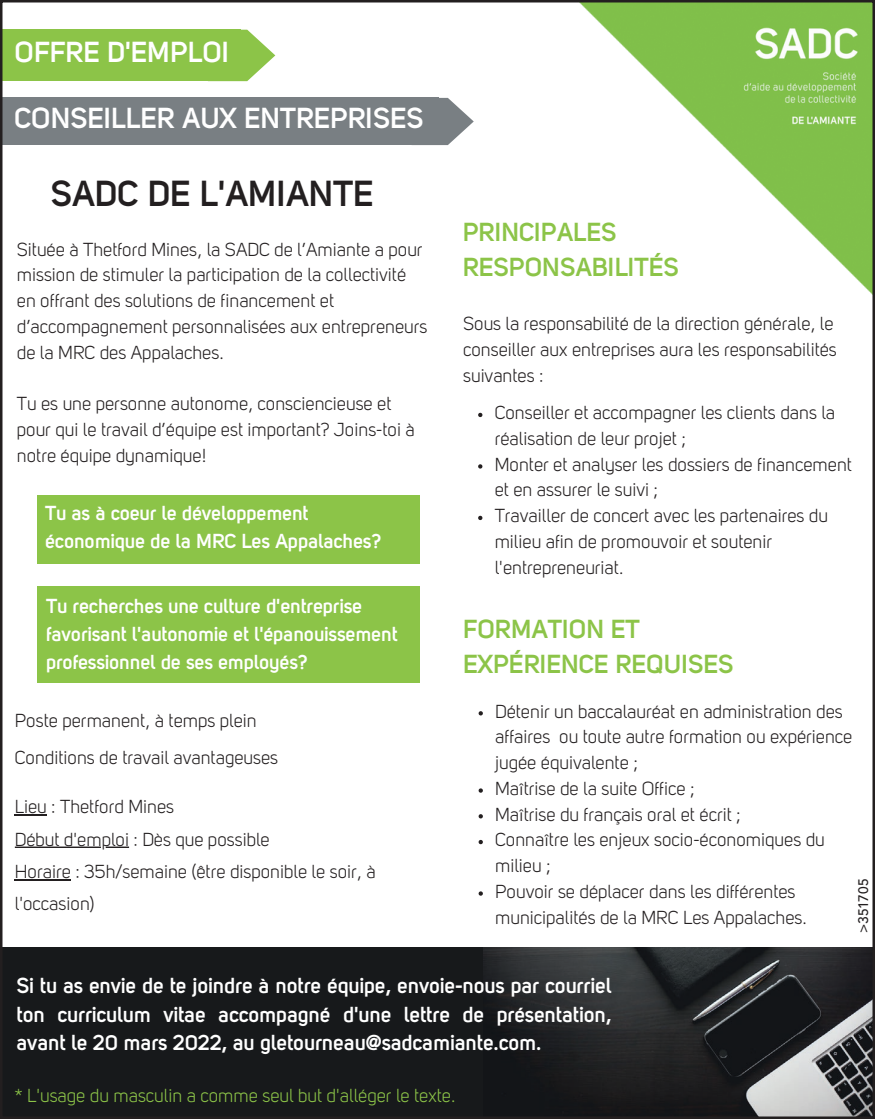
<style>
.page{position:relative;width:875px;height:1119px;background:#fff}
.page>*{position:absolute;margin:0;border:0;box-sizing:border-box;transform-origin:0 0}
.t1{font:700 35.75px "Uni Sans Semi";color:#231f20}
.t2{font:700 28.5px "Uni Sans Semi";color:#fff}
.t3{font:700 25.75px/35.5px "Uni Sans Semi";color:#8cc448}
.t4{font:700 21.5px/29px "Uni Sans Semi";color:#fff;text-align:justify}
.t5{font:700 20px/27.8px "Uni Sans Semi";color:#fff}
.t6{font:18.5px/25.8px "Uni Sans Book";color:#231f20}
.t7{font:18.5px "Uni Sans Book";color:#8cc448}
.t8{font:500 13.75px "Avenir LT Std";color:#231f20}
</style>
<div class="page">
<img style="left:580px;top:3px;width:292px;height:292px">
<svg style="left:241px;top:30px;width:34px;height:51px"></svg>
<div style="left:1px;top:30px;width:240px;height:51px;background:#8cc448"></div>
<svg style="left:439px;top:98px;width:35px;height:47px"></svg>
<div style="left:0;top:98px;width:439px;height:47px;background:#797f83"></div>
<div style="left:37px;top:495px;width:383px;height:69px;background:#8cc448"></div>
<div style="left:37px;top:586px;width:383px;height:96px;background:#8cc448"></div>
<img style="left:482px;top:947px;width:390px;height:169px">
<div style="left:1px;top:947px;width:481px;height:172px;background:#17191b"></div>
<svg style="left:478px;top:413px;width:4px;height:4px"></svg>
<svg style="left:478px;top:464px;width:4px;height:4px"></svg>
<svg style="left:478px;top:516px;width:4px;height:4px"></svg>
<svg style="left:479px;top:711px;width:4px;height:4px"></svg>
<svg style="left:479px;top:788px;width:4px;height:4px"></svg>
<svg style="left:479px;top:814px;width:4px;height:4px"></svg>
<svg style="left:479px;top:840px;width:4px;height:4px"></svg>
<svg style="left:479px;top:891px;width:4px;height:4px"></svg>
<hr style="left:15px;top:814px;width:32px;height:1px;background:#231f20">
<hr style="left:106px;top:846px;width:23px;height:2px;background:#231f20">
<hr style="left:15px;top:846px;width:86px;height:2px;background:#231f20">
<hr style="left:15px;top:879px;width:56px;height:1px;background:#231f20">
<h2 class="t2" style="left:15px;top:35px;width:216px">OFFRE D'EMPLOI</h2>
<h2 class="t2" style="left:15px;top:101px;width:411px">CONSEILLER AUX ENTREPRISES</h2>
<h1 class="t1" style="left:51px;top:172px;width:324px">SADC DE L'AMIANTE</h1>
<p class="t6" style="left:17px;top:236px;width:412px">Située à Thetford Mines, la SADC de l’Amiante a pour mission de stimuler la participation de la collectivité en offrant des solutions de financement et d’accompagnement personnalisées aux entrepreneurs de la MRC des Appalaches.</p>
<p class="t6" style="left:17px;top:391px;width:400px">Tu es une personne autonome, consciencieuse et pour qui le travail d’équipe est important? Joins-toi à notre équipe dynamique!</p>
<p class="t6" style="left:495px;top:400px;width:359px">Conseiller et accompagner les clients dans la réalisation de leur projet ;<br>Monter et analyser les dossiers de financement et en assurer le suivi ;<br>Travailler de concert avec les partenaires du milieu afin de promouvoir et soutenir l'entrepreneuriat.</p>
<h3 class="t3" style="left:463px;top:213px;width:218px">PRINCIPALES<br>RESPONSABILITÉS</h3>
<p class="t6" style="left:463px;top:311px;width:375px">Sous la responsabilité de la direction générale, le conseiller aux entreprises aura les responsabilités suivantes :</p>
<p class="t5" style="left:45px;top:499px;width:338px">Tu as à coeur le développement économique de la MRC Les Appalaches?</p>
<p class="t5" style="left:46px;top:592px;width:353px">Tu recherches une culture d'entreprise favorisant l'autonomie et l'épanouissement professionnel de ses employés?</p>
<p class="t6" style="left:15px;top:702px;width:265px;line-height:36.8px">Poste permanent, à temps plein<br>Conditions de travail avantageuses</p>
<p class="t6" style="left:15px;top:790px;width:362px;line-height:32.5px">Lieu : Thetford Mines<br>Début d'emploi : Dès que possible<br>Horaire : 35h/semaine (être disponible le soir, à l'occasion)</p>
<h3 class="t3" style="left:464px;top:610px;width:272px">FORMATION ET<br>EXPÉRIENCE REQUISES</h3>
<p class="t6" style="left:495px;top:698px;width:359px">Détenir un baccalauréat en administration des affaires ou toute autre formation ou expérience jugée équivalente ;<br>Maîtrise de la suite Office ;<br>Maîtrise du français oral et écrit ;<br>Connaître les enjeux socio-économiques du milieu ;<br>Pouvoir se déplacer dans les différentes municipalités de la MRC Les Appalaches.</p>
<p class="t8" style="left:856px;top:933px;width:56px;rotate:-90deg">&gt;351705</p>
<p class="t4" style="left:17px;top:970px;width:597px">Si tu as envie de te joindre à notre équipe, envoie-nous par courriel ton curriculum vitae accompagné d'une lettre de présentation, avant le 20 mars 2022, au gletourneau@sadcamiante.com.</p>
<p class="t7" style="left:15px;top:1085px;width:442px">* L'usage du masculin a comme seul but d'alléger le texte.</p>
</div>
